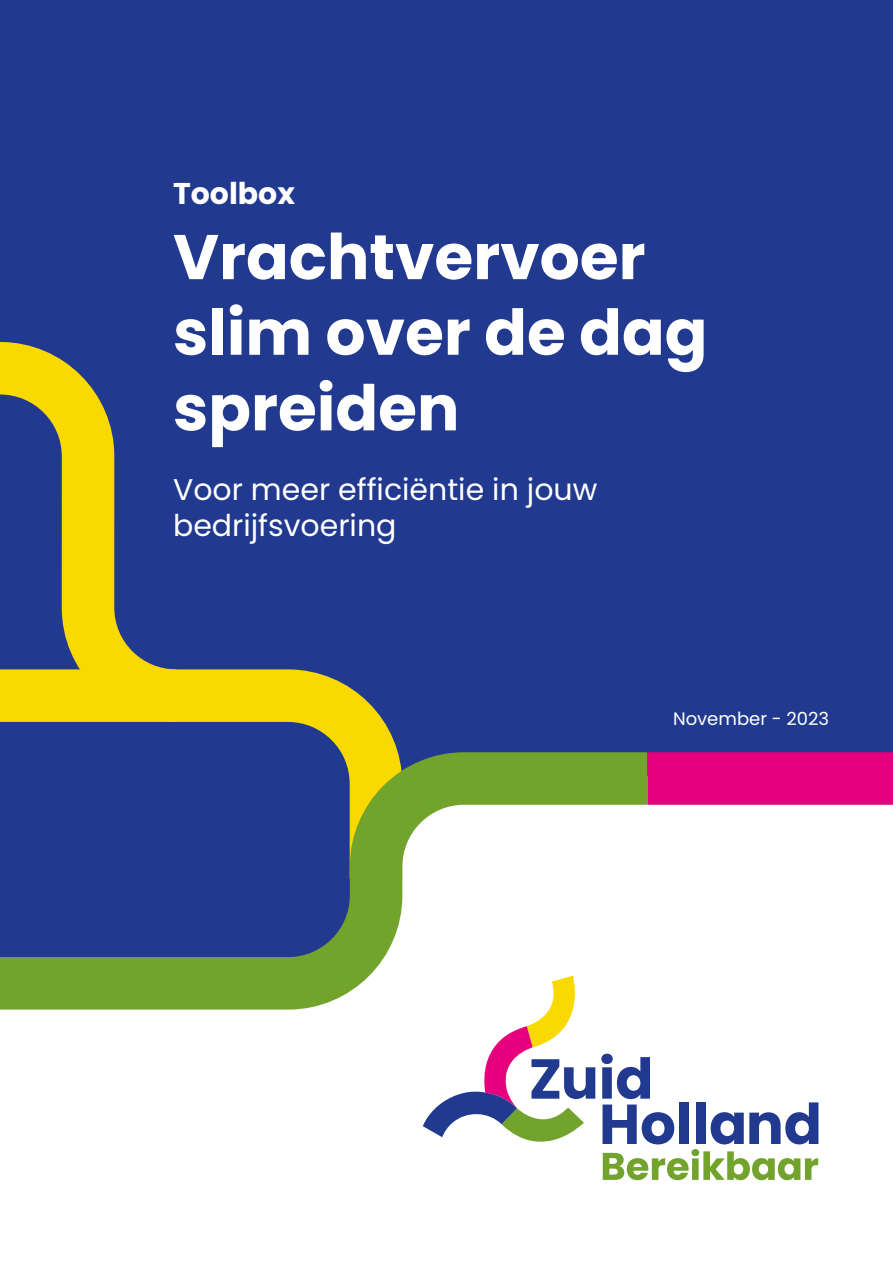
<style>
.page{position:relative;width:893px;height:1263px;background:#fff}
.page>*{position:absolute;margin:0;border:0;box-sizing:border-box;transform-origin:0 0}
.t1{font:700 63px/75.6px "Poppins";color:#fff}
.t2{font:30px/36px "Poppins";color:#fff}
.t3{font:700 30px "Poppins";color:#fff}
.t4{font:18px "Poppins";color:#fff}
</style>
<div class="page">
<div style="left:0;top:0;width:893px;height:752px;background:#213a8f"></div>
<svg style="left:229px;top:643px;width:199px;height:83px;background:#7c7d52"></svg>
<svg style="left:0;top:316px;width:229px;height:410px;background:#676e60"></svg>
<svg style="left:0;top:726px;width:700px;height:284px"></svg>
<div style="left:647px;top:752px;width:246px;height:53px;background:#e6007e"></div>
<svg style="left:601px;top:1054px;width:217px;height:126px"></svg>
<svg style="left:423px;top:976px;width:172px;height:166px"></svg>
<h1 class="t3" style="left:173px;top:176px;width:123px">Toolbox</h1>
<h1 class="t1" style="left:173px;top:220px;width:536px">Vrachtvervoer slim over de dag spreiden</h1>
<p class="t2" style="left:173px;top:472px;width:426px">Voor meer efficiëntie in jouw bedrijfsvoering</p>
<p class="t4" style="left:673px;top:708px;width:158px">November - 2023</p>
</div>
